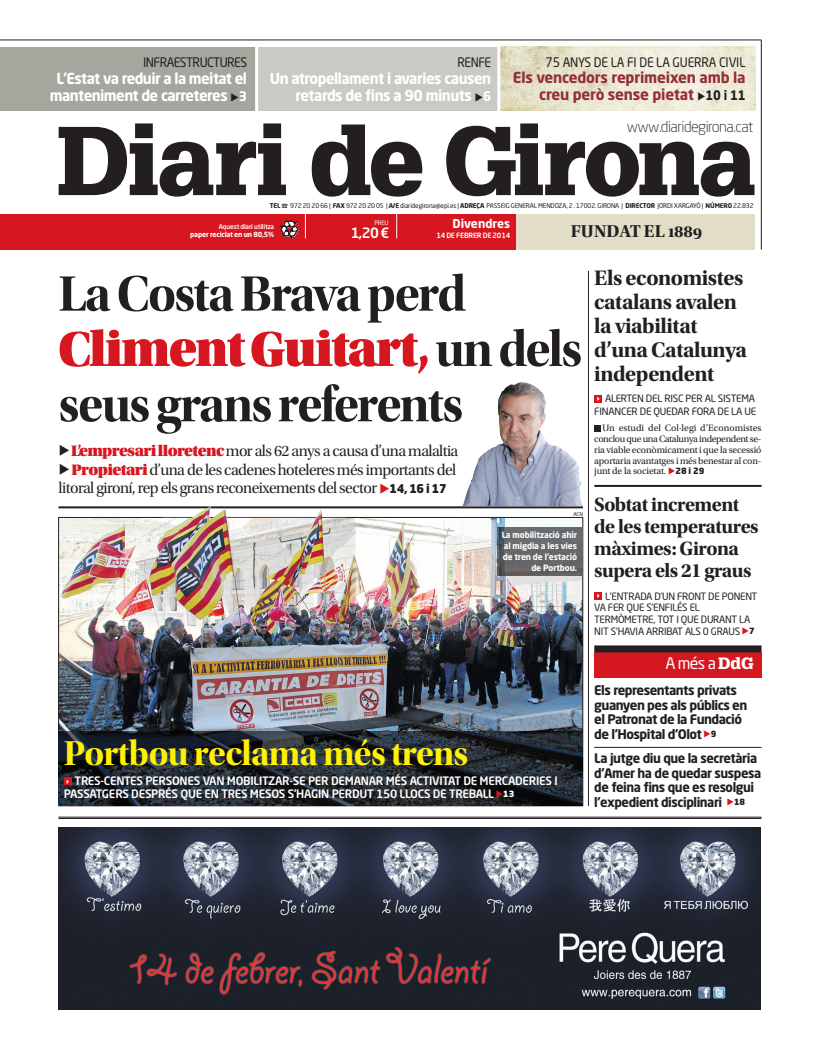
<style>
.page{position:relative;width:820px;height:1049px;background:#fff}
.page>*{position:absolute;margin:0;border:0;box-sizing:border-box;transform-origin:0 0}
.t1{font:51.8px "Utopia Std Bold Disp";letter-spacing:-.035em;color:#231f20}
.t2{font:51.8px "Utopia Std Black Headline";letter-spacing:-.035em;color:#d7171f}
.t3{font:36px "Utopia Std Bold Disp";letter-spacing:-.02em;color:#fff101}
.t4{font:22px/24px "Utopia Std Bold Subh";letter-spacing:-.02em;color:#231f20}
.t5{font:20px/22px "Utopia Std Bold Subh";letter-spacing:-.025em;color:#231f20}
.t6{font:18px "Utopia Std Bold Subh";letter-spacing:-.01em;color:#231f20}
.t7{font:16px "Utopia Std Subh";letter-spacing:-.035em;color:#231f20}
.t8{font:16px "Neo Sans Pro";color:#fff}
.t9{font:700 15px/17px "Neo Sans Pro";letter-spacing:-.04em;color:#fff;text-align:right}
.t10{font:700 15px/17px "Neo Sans Pro";letter-spacing:-.015em;color:#952e3b;text-align:right}
.t11{font:300 15px "Neo Sans Pro";letter-spacing:-.035em;color:#231f20}
.t12{font:500 14px "Neo Sans Pro";color:#fff}
.t13{font:700 13px/14.6px "Neo Sans Pro";letter-spacing:-.04em;color:#231f20}
.t14{font:13px "Neo Sans Pro";letter-spacing:-.015em;color:#231f20;scale:.93 1}
.t15{font:13px "Neo Sans Pro";letter-spacing:-.045em;color:#231f20;scale:.93 1}
.t16{font:700 12px "Neo Sans Pro";color:#fff}
.t17{font:500 11.5px/13.1px "Neo Sans Pro";letter-spacing:-.025em;color:#fff}
.t18{font:10px/11.9px "Neo Sans Pro";letter-spacing:-.025em;color:#231f20}
.t19{font:9.7px/10.7px "Utopia Std";letter-spacing:-.02em;color:#231f20;text-align:justify}
.t20{font:700 8.5px/10.7px "Neo Sans Pro";letter-spacing:-.02em;color:#fff;text-align:right}
.t21{font:500 7.2px "Neo Sans Pro";letter-spacing:-.025em;color:#fff}
.t22{font:700 7px "Neo Sans Pro";letter-spacing:-.025em;color:#fff}
.t23{font:6.5px "Neo Sans Pro";letter-spacing:-.02em;color:#231f20}
.t24{font:500 6.5px "Neo Sans Pro";letter-spacing:-.025em;color:#fff}
.t25{font:6px "Neo Sans Pro";color:#fff}
.t26{font:5.2px "Neo Sans Pro";color:#231f20}
.s1{font-size:13px}
.s2{font-size:13px;color:#231f20}
.s3{font-weight:700}
.s4{font-family:"Bundesbahn Pi One"}
.s5{font-family:"Utopia Std Bold Disp";color:#231f20}
.s6{font-family:"Utopia Std Black Headline";color:#d7171f}
.s7{font-family:"Neo Sans Pro";font-weight:900;font-size:12px}
.s8{font-weight:900;font-size:8.5px}
.s9{font-family:"Neo Sans Pro";font-weight:900;font-size:8.5px}
.s10{font-family:"Glypha";font-weight:900}
</style>
<div class="page">
<div style="left:516px;top:214px;width:239px;height:35px;background:#e2ddc7"></div>
<div style="left:0;top:214px;width:516px;height:35px;background:#d7171f"></div>
<hr style="left:516px;top:208px;width:1px;height:43px;background:#fff">
<svg style="left:280px;top:221px;width:18px;height:18px"></svg>
<svg style="left:305px;top:214px;width:1px;height:24px"></svg>
<svg style="left:396px;top:214px;width:1px;height:24px"></svg>
<hr style="left:760px;top:40px;width:1px;height:210px;background:#231f20">
<hr style="left:0;top:40px;width:761px;height:1px;background:#231f20">
<svg style="left:59px;top:123px;width:695px;height:74px"></svg>
<div style="left:0;top:47px;width:257px;height:63px;background:#a6a69e"></div>
<div style="left:257px;top:47px;width:240px;height:63px;background:#cacac5"></div>
<hr style="left:255px;top:43px;width:3px;height:70px;background:#fff">
<img style="left:500px;top:47px;width:255px;height:63px">
<hr style="left:58px;top:817px;width:703px;height:1px;background:#231f20">
<hr style="left:58px;top:818px;width:703px;height:1px;background:#231f20">
<hr style="left:58px;top:506px;width:524px;height:2px;background:#231f20">
<img style="left:462px;top:382px;width:120px;height:124px">
<hr style="left:588px;top:271px;width:1px;height:535px;background:#231f20">
<img style="left:60px;top:519px;width:520px;height:212px">
<img style="left:162px;top:506px;width:185px;height:72px">
<img style="left:59px;top:731px;width:523px;height:75px">
<hr style="left:582px;top:528px;width:1px;height:47px;background:#231f20">
<img style="left:497px;top:528px;width:85px;height:47px">
<div style="left:64px;top:777px;width:8px;height:8px;background:#d7171f"></div>
<hr style="left:594px;top:485px;width:167px;height:2px;background:#231f20">
<hr style="left:594px;top:747px;width:167px;height:1px;background:#231f20">
<div style="left:594px;top:592px;width:8px;height:8px;background:#d7171f"></div>
<svg style="left:594px;top:425px;width:6px;height:6px"></svg>
<div style="left:594px;top:395px;width:8px;height:7px;background:#d7171f"></div>
<div style="left:594px;top:652px;width:167px;height:25px;background:#d7171f"></div>
<div style="left:594px;top:645px;width:167px;height:7px;background:#231f20"></div>
<img style="left:58px;top:827px;width:702px;height:182px">
<svg style="left:698px;top:92px;width:6px;height:9px"></svg>
<svg style="left:496px;top:790px;width:6px;height:7px"></svg>
<p class="t15" style="left:143px;top:57px;width:113px">INFRAESTRUCTURES</p>
<p class="t9" style="left:50px;top:71px;width:198px;text-align:center">L’Estat va reduir a la meitat el manteniment de carreteres <span class="s1">3</span></p>
<p class="t15" style="left:457px;top:57px;width:38px">RENFE</p>
<p class="t9" style="left:269px;top:71px;width:223px">Un atropellament i avaries causen retards de fins a 90 minuts <span class="s1">6</span></p>
<p class="t14" style="left:545px;top:57px;width:216px">75 ANYS DE LA FI DE LA GUERRA CIVIL</p>
<p class="t10" style="left:512px;top:71px;width:234px">Els vencedors reprimeixen amb la creu però sense pietat <span class="s2">10 i 11</span></p>
<p class="t11" style="left:626px;top:121px;width:128px">www.diaridegirona.cat</p>
<p class="t23" style="left:270px;top:203px;width:485px"><span class="s3">TEL</span> <span class="s4">-</span> 972 20 20 66 | <span class="s3">FAX</span> 972 20 20 05 | <span class="s3">A/E</span> diaridegirona@epi.es | <span class="s3">ADREÇA</span> PASSEIG GENERAL MENDOZA, 2 . 17002. GIRONA | <span class="s3">DIRECTOR</span> JORDI XARGAYÓ | <span class="s3">NÚMERO</span> 22.832</p>
<p class="t16" style="left:452px;top:219px;width:59px">Divendres</p>
<p class="t25" style="left:374px;top:220px;width:16px">PREU</p>
<p class="t24" style="left:219px;top:223px;width:57px">Aquest diari utilitza</p>
<p class="t22" style="left:190px;top:232px;width:85px">paper reciclat en un 80,5%</p>
<h3 class="t6" style="left:570px;top:224px;width:133px">FUNDAT EL 1889</h3>
<p class="t12" style="left:350px;top:224px;width:40px">1,20€</p>
<p class="t21" style="left:436px;top:231px;width:75px">14 DE FEBRER DE 2014</p>
<h1 class="t1" style="left:58px;top:273px;width:409px">La Costa Brava perd</h1>
<h1 class="t2" style="left:58px;top:318px;width:525px">Climent Guitart, <span class="s5">un dels</span></h1>
<h1 class="t1" style="left:58px;top:384px;width:406px">seus grans referents</h1>
<p class="t7" style="left:71px;top:445px;width:388px"><span class="s6">L’empresari lloretenc</span> mor als 62 anys a causa d’una malaltia</p>
<p class="t7" style="left:71px;top:463px;width:386px"><span class="s6">Propietari</span> d’una de les cadenes hoteleres més importants del</p>
<p class="t7" style="left:59px;top:482px;width:389px">litoral gironí, rep els grans reconeixements del sector <span class="s7">14, 16 i 17</span></p>
<p class="t26" style="left:573px;top:512px;width:11px">ACN</p>
<p class="t20" style="left:501px;top:531px;width:77px">La mobilització ahir al migdia a les vies de tren de l’estació de Portbou.</p>
<h2 class="t3" style="left:64px;top:739px;width:406px">Portbou reclama més trens</h2>
<p class="t17" style="left:64px;top:775px;width:495px;text-indent:11px">TRES-CENTES PERSONES VAN MOBILITZAR-SE PER DEMANAR MÉS ACTIVITAT DE MERCADERIES I<br>PASSATGERS DESPRÉS QUE EN TRES MESOS S’HAGIN PERDUT 150 LLOCS DE TREBALL <span class="s8">13</span></p>
<h3 class="t4" style="left:594px;top:268px;width:154px">Els economistes catalans avalen la viabilitat d’una Catalunya independent</h3>
<p class="t18" style="left:594px;top:393px;width:163px;line-height:13px;text-align:right">ALERTEN DEL RISC PER AL SISTEMA<br>FINANCER DE QUEDAR FORA DE LA UE</p>
<p class="t19" style="left:594px;top:424px;width:169px;text-indent:8px">Un estudi del Col·legi d’Economistes conclou que una Catalunya independent se&shy;ria viable econòmicament i que la secessió aportaria avantatges i més benestar al con&shy;junt de la societat. <span class="s9">28 i 29</span></p>
<h3 class="t5" style="left:594px;top:495px;width:166px">Sobtat increment de les temperatures màximes: Girona supera els 21 graus</h3>
<p class="t18" style="left:594px;top:591px;width:164px;text-indent:11px">L’ENTRADA D’UN FRONT DE PONENT<br>VA FER QUE S’ENFILÉS EL<br>TERMÒMETRE, TOT I QUE DURANT LA<br>NIT S’HAVIA ARRIBAT ALS 0 GRAUS <sup>7</sup></p>
<p class="t8" style="left:665px;top:657px;width:90px">A més a <span class="s10">DdG</span></p>
<p class="t13" style="left:594px;top:684px;width:155px">Els representants privats guanyen pes als públics en el Patronat de la Fundació de l’Hospital d’Olot <span class="s8">9</span></p>
<p class="t13" style="left:594px;top:752px;width:168px">La jutge diu que la secretària d’Amer ha de quedar suspesa de feina fins que es resolgui l’expedient disciplinari <span class="s8">18</span></p>
</div>
